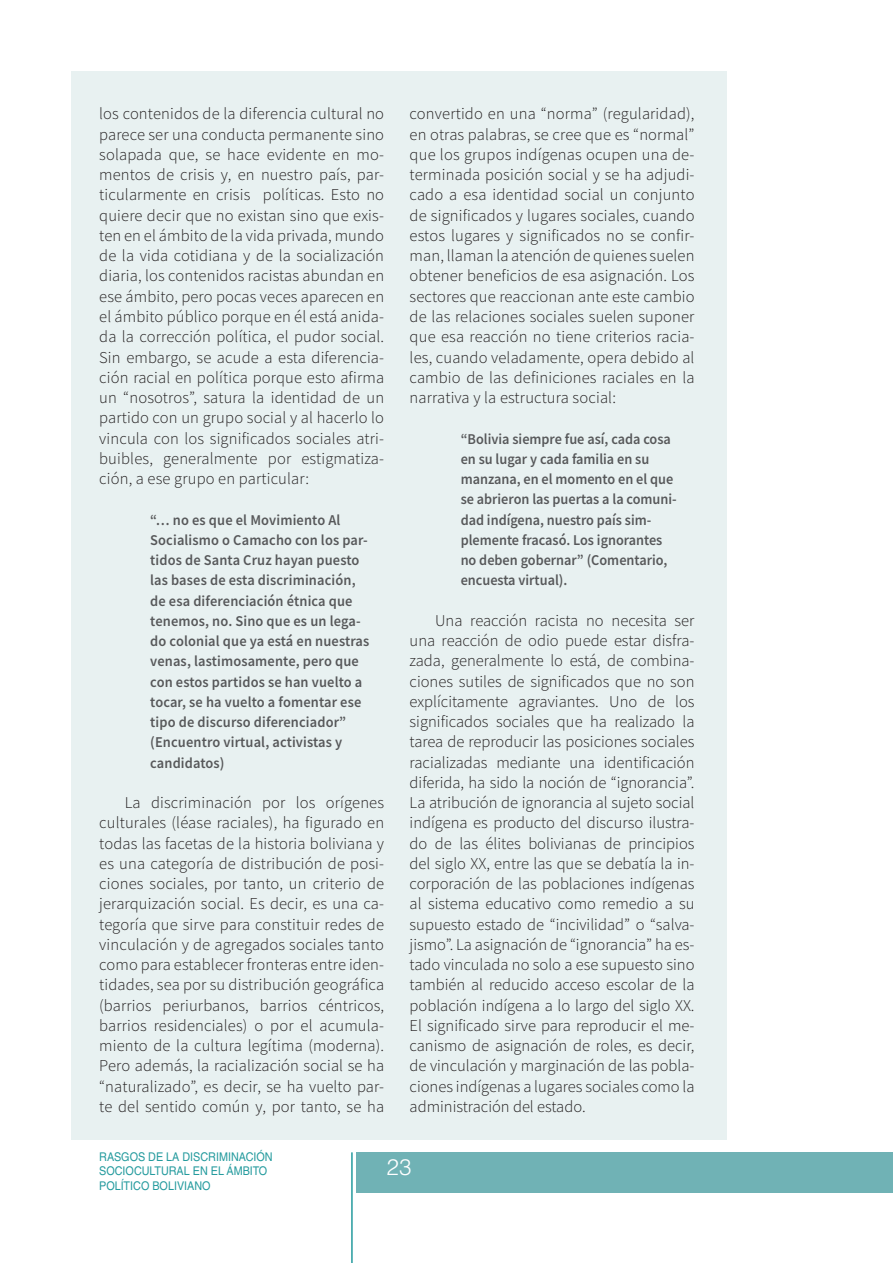
<style>
.page{position:relative;width:893px;height:1263px;background:#fff}
.page>*{position:absolute;margin:0;border:0;box-sizing:border-box;transform-origin:0 0}
.t1{font:300 22.5px "Helvetica LT Std";color:#fff}
.TXXXX_1{font:300 16.5px/20.2px "Source Sans Pro";letter-spacing:.01em;color:#231f20;text-align:justify}
.CITAAAAAAAA{font:600 15px/20.2px "Source Sans Pro";letter-spacing:.005em;color:#57585a;scale:.96 1}
.CITAAAAAAAA-2{font:600 15px/20.2px "Source Sans Pro";letter-spacing:.005em;color:#57585a;scale:.95 1}
.t2{font:12px/14.4px "Helvetica LT Std";color:#259b9e;scale:.9 1}
</style>
<div class="page">
<div style="left:356px;top:1152px;width:537px;height:41px;background:#70b2b5"></div>
<hr style="left:351px;top:1152px;width:2px;height:111px;background:#259b9e">
<div style="left:71px;top:71px;width:656px;height:1069px;background:#e8f1f1"></div>
<p class="TXXXX_1" style="left:99px;top:104px;width:286px">los contenidos de la diferencia cultural no parece ser una conducta permanente sino solapada que, se hace evidente en mo&shy;mentos de crisis y, en nuestro país, par&shy;ticularmente en crisis políticas. Esto no quiere decir que no existan sino que exis&shy;ten en el ámbito de la vida privada, mundo de la vida cotidiana y de la socialización diaria, los contenidos racistas abundan en ese ámbito, pero pocas veces aparecen en el ámbito público porque en él está anida&shy;da la corrección política, el pudor social.<br>Sin embargo, se acude a esta diferencia&shy;ción racial en política porque esto afirma un “nosotros”, satura la identidad de un partido con un grupo social y al hacerlo lo vincula con los significados sociales atri&shy;buibles, generalmente por estigmatiza&shy;ción, a ese grupo en particular:</p>
<p class="CITAAAAAAAA" style="left:150px;top:509px;width:230px">“… no es que el Movimiento Al<br>Socialismo o Camacho con los par&shy;tidos de Santa Cruz hayan puesto las bases de esta discriminación, de esa diferenciación étnica que tenemos, no. Sino que es un lega&shy;do colonial que ya está en nuestras venas, lastimosamente, pero que con estos partidos se han vuelto a tocar, se ha vuelto a fomentar ese tipo de discurso diferenciador” (Encuentro virtual, activistas y candidatos)</p>
<p class="TXXXX_1" style="left:99px;top:792px;width:286px;text-indent:26px">La discriminación por los orígenes culturales (léase raciales), ha figurado en todas las facetas de la historia boliviana y es una categoría de distribución de posi&shy;ciones sociales, por tanto, un criterio de jerarquización social. Es decir, es una ca&shy;tegoría que sirve para constituir redes de vinculación y de agregados sociales tanto como para establecer fronteras entre iden&shy;tidades, sea por su distribución geográfica (barrios periurbanos, barrios céntricos, barrios residenciales) o por el acumula&shy;miento de la cultura legítima (moderna).<br>Pero además, la racialización social se ha “naturalizado”, es decir, se ha vuelto par&shy;te del sentido común y, por tanto, se ha</p>
<p class="TXXXX_1" style="left:410px;top:104px;width:286px">convertido en una “norma” (regularidad), en otras palabras, se cree que es “normal” que los grupos indígenas ocupen una de&shy;terminada posición social y se ha adjudi&shy;cado a esa identidad social un conjunto de significados y lugares sociales, cuando estos lugares y significados no se confir&shy;man, llaman la atención de quienes suelen obtener beneficios de esa asignación. Los sectores que reaccionan ante este cambio de las relaciones sociales suelen suponer que esa reacción no tiene criterios racia&shy;les, cuando veladamente, opera debido al cambio de las definiciones raciales en la narrativa y la estructura social:</p>
<p class="CITAAAAAAAA-2" style="left:461px;top:428px;width:229px">“Bolivia siempre fue así, cada cosa en su lugar y cada familia en su manzana, en el momento en el que se abrieron las puertas a la comuni&shy;dad indígena, nuestro país sim&shy;plemente fracasó. Los ignorantes no deben gobernar” (Comentario, encuesta virtual).</p>
<p class="TXXXX_1" style="left:410px;top:610px;width:286px;text-indent:26px">Una reacción racista no necesita ser una reacción de odio puede estar disfra&shy;zada, generalmente lo está, de combina&shy;ciones sutiles de significados que no son explícitamente agraviantes. Uno de los significados sociales que ha realizado la tarea de reproducir las posiciones sociales racializadas mediante una identificación diferida, ha sido la noción de “ignorancia”.<br>La atribución de ignorancia al sujeto social indígena es producto del discurso ilustra&shy;do de las élites bolivianas de principios del siglo XX, entre las que se debatía la in&shy;corporación de las poblaciones indígenas al sistema educativo como remedio a su supuesto estado de “incivilidad” o “salva&shy;jismo”. La asignación de “ignorancia” ha es&shy;tado vinculada no solo a ese supuesto sino también al reducido acceso escolar de la población indígena a lo largo del siglo XX.<br>El significado sirve para reproducir el me&shy;canismo de asignación de roles, es decir, de vinculación y marginación de las pobla&shy;ciones indígenas a lugares sociales como la administración del estado.</p>
<p class="t2" style="left:99px;top:1149px;width:194px">RASGOS DE LA DISCRIMINACIÓN<br>SOCIOCULTURAL EN EL ÁMBITO<br>POLÍTICO BOLIVIANO</p>
<h1 class="t1" style="left:386px;top:1153px;width:27px">23</h1>
</div>
